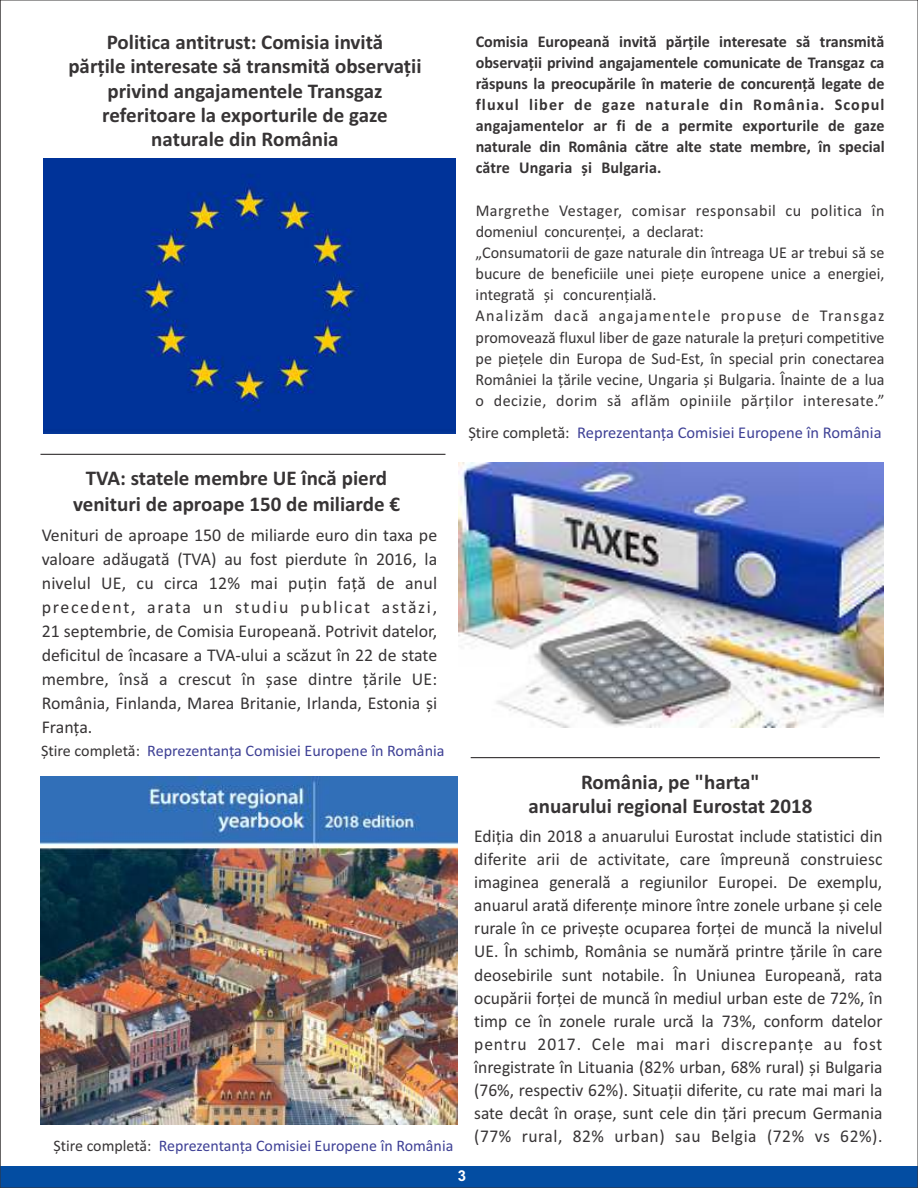
<style>
.page{position:relative;width:918px;height:1188px;background:#fff}
.page>*{position:absolute;margin:0;border:0;box-sizing:border-box;transform-origin:0 0}
.t1{font:700 21px/24.3px "Calibri";color:#373435;text-align:center}
.t2{font:18px/23.1px "Calibri";color:#373435;text-align:justify}
.t3{font:16.5px/21.1px "Calibri";color:#373435}
.t4{font:700 16.5px/21.1px "Calibri";color:#373435;text-align:justify}
.t5{font:16.5px "Calibri";color:#3e4095}
.t6{font:16.05px "Calibri";color:#3e4095}
.t7{font:700 15px "Arial";color:#fefefe}
.s1{color:#373435}
</style>
<div class="page">
<div style="left:0;top:1166px;width:918px;height:22px;background:#034da2"></div>
<hr style="left:40px;top:454px;width:405px;height:1px;background:#373435">
<hr style="left:471px;top:757px;width:409px;height:1px;background:#373435">
<img style="left:43px;top:158px;width:413px;height:276px">
<img style="left:459px;top:462px;width:424px;height:265px">
<img style="left:41px;top:777px;width:417px;height:347px">
<p class="t1" style="left:68px;top:32px;width:355px">Politica antitrust: Comisia invită<br>părțile interesate să transmită observații privind angajamentele Transgaz referitoare la exporturile de gaze naturale din România</p>
<p class="t1" style="left:73px;top:466px;width:329px;line-height:26px">TVA: statele membre UE încă pierd venituri de aproape 150 de miliarde €</p>
<p class="t2" style="left:42px;top:524px;width:397px;line-height:24px">Venituri de aproape 150 de miliarde euro din taxa pe valoare adăugată (TVA) au fost pierdute în 2016, la nivelul UE, cu circa 12% mai puțin față de anul precedent, arata un studiu publicat astăzi, 21 septembrie, de Comisia Europeană. Potrivit datelor, deficitul de încasare a TVA-ului a scăzut în 22 de state membre, însă a crescut în șase dintre țările UE:<br>România, Finlanda, Marea Britanie, Irlanda, Estonia și Franța.</p>
<p class="t6" style="left:41px;top:744px;width:405px"><span class="s1">Știre completă:</span> Reprezentanța Comisiei Europene în România</p>
<p class="t6" style="left:53px;top:1139px;width:401px"><span class="s1">Știre completă:</span> Reprezentanța Comisiei Europene în România</p>
<p class="t4" style="left:476px;top:32px;width:410px">Comisia Europeană invită părțile interesate să transmită observații privind angajamentele comunicate de Transgaz ca răspuns la preocupările în materie de concurență legate de fluxul liber de gaze naturale din România. Scopul angajamentelor ar fi de a permite exporturile de gaze naturale din România către alte state membre, în special către Ungaria și Bulgaria.</p>
<p class="t3" style="left:476px;top:201px;width:410px">Margrethe Vestager, comisar responsabil cu politica în domeniul concurenței, a declarat:<br>„Consumatorii de gaze naturale din întreaga UE ar trebui să se bucure de beneficiile unei piețe europene unice a energiei, integrată și concurențială.<br>Analizăm dacă angajamentele propuse de Transgaz promovează fluxul liber de gaze naturale la prețuri competitive pe piețele din Europa de Sud-Est, în special prin conectarea României la țările vecine, Ungaria și Bulgaria. Înainte de a lua o decizie, dorim să aflăm opiniile părților interesate.”</p>
<p class="t5" style="left:468px;top:426px;width:415px"><span class="s1">Știre completă:</span> Reprezentanța Comisiei Europene în România</p>
<p class="t1" style="left:528px;top:772px;width:286px;line-height:23.4px">România, pe "harta"<br>anuarului regional Eurostat 2018</p>
<p class="t2" style="left:474px;top:826px;width:410px">Ediția din 2018 a anuarului Eurostat include statistici din diferite arii de activitate, care împreună construiesc imaginea generală a regiunilor Europei. De exemplu, anuarul arată diferențe minore între zonele urbane și cele rurale în ce privește ocuparea forței de muncă la nivelul UE. În schimb, România se numără printre țările în care deosebirile sunt notabile. În Uniunea Europeană, rata ocupării forței de muncă în mediul urban este de 72%, în timp ce în zonele rurale urcă la 73%, conform datelor pentru 2017. Cele mai mari discrepanțe au fost înregistrate în Lituania (82% urban, 68% rural) și Bulgaria (76%, respectiv 62%). Situații diferite, cu rate mai mari la sate decât în orașe, sunt cele din țări precum Germania (77% rural, 82% urban) sau Belgia (72% vs 62%).</p>
<p class="t7" style="left:458px;top:1170px;width:10px">3</p>
</div>
